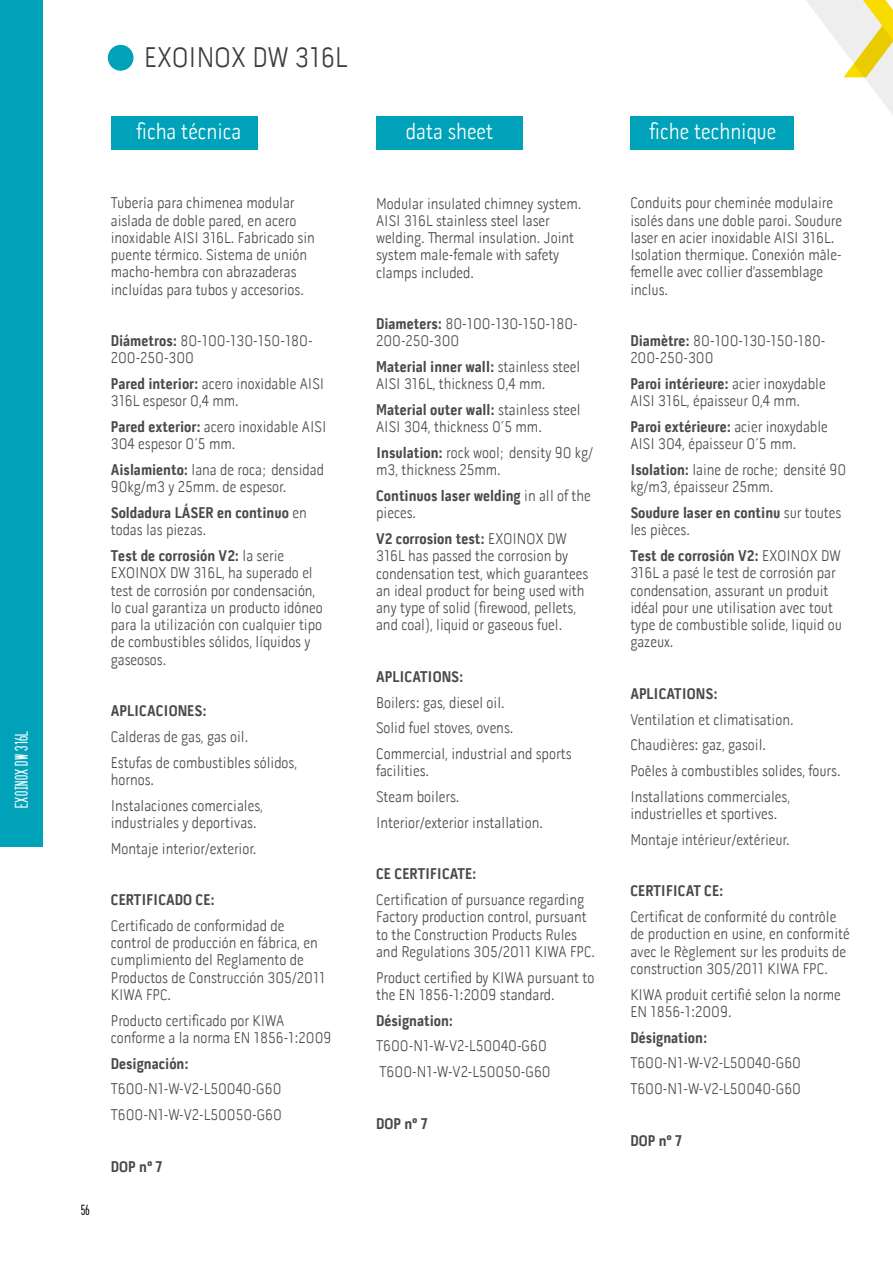
<style>
.page{position:relative;width:893px;height:1263px;background:#fff}
.page>*{position:absolute;margin:0;border:0;box-sizing:border-box;transform-origin:0 0}
.t1{font:300 28.8px "Pill Gothic 300 mg";color:#3c3c3b}
.t2{font:300 22.5px "Pill Gothic 300 mg";color:#fff}
.t3{font:300 15.75px/17.2px "Pill Gothic 300 mg";color:#4a4a49}
.t4{font:700 15.75px/17.2px "Pill Gothic 300 mg";color:#4a4a49}
.t5{font:15px "seattlesans";letter-spacing:.03em;color:#fff}
.t6{font:12px "seattlesans";color:#000}
.s1{font-weight:700}
.s2{font-weight:300}
</style>
<div class="page">
<svg style="left:806px;top:0;width:87px;height:115px"></svg>
<div style="left:111px;top:116px;width:146px;height:34px;background:#00a2ba"></div>
<div style="left:376px;top:116px;width:147px;height:34px;background:#00a2ba"></div>
<div style="left:630px;top:116px;width:163px;height:34px;background:#00a2ba"></div>
<div style="left:0;top:0;width:43px;height:847px;background:#00a2ba"></div>
<div style="left:108px;top:45px;width:25px;height:26px;background:#00a2ba;border-radius:50%"></div>
<p class="t5" style="left:11px;top:808px;width:79px;rotate:-90deg">EXOINOX DW 316L</p>
<h1 class="t1" style="left:144px;top:41px;width:205px">EXOINOX DW 316L</h1>
<p class="t6" style="left:81px;top:1201px;width:10px">56</p>
<h2 class="t2" style="left:136px;top:118px;width:107px">ficha técnica</h2>
<h2 class="t2" style="left:406px;top:118px;width:89px">data sheet</h2>
<h2 class="t2" style="left:649px;top:118px;width:129px">fiche technique</h2>
<p class="t3" style="left:111px;top:195px;width:206px">Tubería para chimenea modular aislada de doble pared, en acero inoxidable AISI 316L. Fabricado sin puente térmico. Sistema de unión macho-hembra con abrazaderas incluídas para tubos y accesorios.</p>
<p class="t3" style="left:111px;top:332px;width:203px"><span class="s1">Diámetros:</span> 80-100-130-150-180-<br>200-250-300</p>
<p class="t3" style="left:111px;top:375px;width:215px"><span class="s1">Pared interior:</span> acero inoxidable AISI<br>316L espesor 0,4 mm.</p>
<p class="t3" style="left:111px;top:418px;width:217px"><span class="s1">Pared exterior:</span> acero inoxidable AISI<br>304 espesor 0´5 mm.</p>
<p class="t3" style="left:111px;top:461px;width:215px"><span class="s1">Aislamiento:</span> lana de roca; densidad<br>90kg/m3 y 25mm. de espesor.</p>
<p class="t4" style="left:111px;top:504px;width:197px">Soldadura LÁSER en continuo <span class="s2">en todas las piezas.</span></p>
<p class="t3" style="left:111px;top:547px;width:213px"><span class="s1">Test de corrosión V2:</span> la serie<br>EXOINOX DW 316L, ha superado el test de corrosión por condensación, lo cual garantiza un producto idóneo para la utilización con cualquier tipo de combustibles sólidos, líquidos y gaseosos.</p>
<p class="t4" style="left:111px;top:702px;width:97px">APLICACIONES:</p>
<p class="t3" style="left:111px;top:724px;width:188px;line-height:25.8px">Calderas de gas, gas oil.<br>Estufas de combustibles sólidos,</p>
<p class="t3" style="left:111px;top:767px;width:154px;line-height:25.8px">hornos.<br>Instalaciones comerciales,</p>
<p class="t3" style="left:111px;top:810px;width:147px;line-height:25.8px">industriales y deportivas.<br>Montaje interior/exterior.</p>
<p class="t4" style="left:111px;top:891px;width:105px">CERTIFICADO CE:</p>
<p class="t3" style="left:111px;top:917px;width:216px">Certificado de conformidad de control de producción en fábrica, en cumplimiento del Reglamento de<br>Productos de Construcción 305/2011<br>KIWA FPC.</p>
<p class="t3" style="left:111px;top:1012px;width:222px">Producto certificado por KIWA conforme a la norma EN 1856-1:2009</p>
<p class="t4" style="left:111px;top:1055px;width:79px">Designación:</p>
<p class="t3" style="left:111px;top:1076px;width:173px;line-height:25.8px">T600-N1-W-V2-L50040-G60<br>T600-N1-W-V2-L50050-G60</p>
<p class="t4" style="left:111px;top:1158px;width:53px">DOP nº 7</p>
<p class="t3" style="left:376px;top:195px;width:207px">Modular insulated chimney system.<br>AISI 316L stainless steel laser welding. Thermal insulation. Joint system male-female with safety clamps included.</p>
<p class="t3" style="left:376px;top:315px;width:203px"><span class="s1">Diameters:</span> 80-100-130-150-180-<br>200-250-300</p>
<p class="t3" style="left:376px;top:358px;width:206px"><span class="s1">Material inner wall:</span> stainless steel<br>AISI 316L, thickness 0,4 mm.</p>
<p class="t3" style="left:376px;top:401px;width:206px"><span class="s1">Material outer wall:</span> stainless steel<br>AISI 304, thickness 0´5 mm.</p>
<p class="t3" style="left:376px;top:444px;width:218px"><span class="s1">Insulation:</span> rock wool; density 90 kg/ m3, thickness 25mm.</p>
<p class="t4" style="left:376px;top:487px;width:216px">Continuos laser welding <span class="s2">in all of the pieces.</span></p>
<p class="t3" style="left:376px;top:530px;width:214px"><span class="s1">V2 corrosion test:</span> EXOINOX DW 316L has passed the corrosion by condensation test, which guarantees an ideal product for being used with any type of solid (firewood, pellets, and coal), liquid or gaseous fuel.</p>
<p class="t4" style="left:376px;top:668px;width:89px">APLICATIONS:</p>
<p class="t3" style="left:376px;top:689px;width:197px;line-height:25.8px">Boilers: gas, diesel oil.<br>Solid fuel stoves, ovens.<br>Commercial, industrial and sports</p>
<p class="t3" style="left:376px;top:758px;width:168px;line-height:25.8px">facilities.<br>Steam boilers.<br>Interior/exterior installation.</p>
<p class="t4" style="left:376px;top:865px;width:102px">CE CERTIFICATE:</p>
<p class="t3" style="left:376px;top:891px;width:221px">Certification of pursuance regarding Factory production control, pursuant to the Construction Products Rules and Regulations 305/2011 KIWA FPC.</p>
<p class="t3" style="left:376px;top:969px;width:220px">Product certified by KIWA pursuant to the EN 1856-1:2009 standard.</p>
<p class="t4" style="left:376px;top:1012px;width:78px">Désignation:</p>
<p class="t3" style="left:376px;top:1033px;width:176px;line-height:25.8px">T600-N1-W-V2-L50040-G60<br>T600-N1-W-V2-L50050-G60</p>
<p class="t4" style="left:376px;top:1115px;width:53px">DOP nº 7</p>
<p class="t3" style="left:630px;top:194px;width:213px">Conduits pour cheminée modulaire isolés dans une doble paroi. Soudure laser en acier inoxidable AISI 316L.<br>Isolation thermique. Conexión mâle&shy;femelle avec collier d’assemblage inclus.</p>
<p class="t3" style="left:630px;top:332px;width:197px"><span class="s1">Diamètre:</span> 80-100-130-150-180-<br>200-250-300</p>
<p class="t3" style="left:630px;top:375px;width:197px"><span class="s1">Paroi intérieure:</span> acier inoxydable<br>AISI 316L, épaisseur 0,4 mm.</p>
<p class="t3" style="left:630px;top:418px;width:199px"><span class="s1">Paroi extérieure:</span> acier inoxydable<br>AISI 304, épaisseur 0´5 mm.</p>
<p class="t3" style="left:630px;top:461px;width:217px"><span class="s1">Isolation:</span> laine de roche; densité 90 kg/m3, épaisseur 25mm.</p>
<p class="t4" style="left:630px;top:504px;width:213px">Soudure laser en continu <span class="s2">sur toutes les pièces.</span></p>
<p class="t3" style="left:630px;top:547px;width:213px"><span class="s1">Test de corrosión V2:</span> EXOINOX DW<br>316L a pasé le test de corrosión par condensation, assurant un produit idéal pour une utilisation avec tout type de combustible solide, liquid ou gazeux.</p>
<p class="t4" style="left:630px;top:685px;width:89px">APLICATIONS:</p>
<p class="t3" style="left:630px;top:706px;width:212px;line-height:25.8px">Ventilation et climatisation.<br>Chaudières: gaz, gasoil.<br>Poêles à combustibles solides, fours.<br>Installations commerciales,</p>
<p class="t3" style="left:630px;top:801px;width:161px;line-height:25.8px">industrielles et sportives.<br>Montaje intérieur/extérieur.</p>
<p class="t4" style="left:630px;top:882px;width:95px">CERTIFICAT CE:</p>
<p class="t3" style="left:630px;top:908px;width:221px">Certificat de conformité du contrôle de production en usine, en conformité avec le Règlement sur les produits de construction 305/2011 KIWA FPC.</p>
<p class="t3" style="left:630px;top:986px;width:212px">KIWA produit certifié selon la norme<br>EN 1856-1:2009.</p>
<p class="t4" style="left:630px;top:1029px;width:78px">Désignation:</p>
<p class="t3" style="left:630px;top:1050px;width:172px;line-height:25.8px">T600-N1-W-V2-L50040-G60<br>T600-N1-W-V2-L50040-G60</p>
<p class="t4" style="left:630px;top:1132px;width:53px">DOP nº 7</p>
</div>
